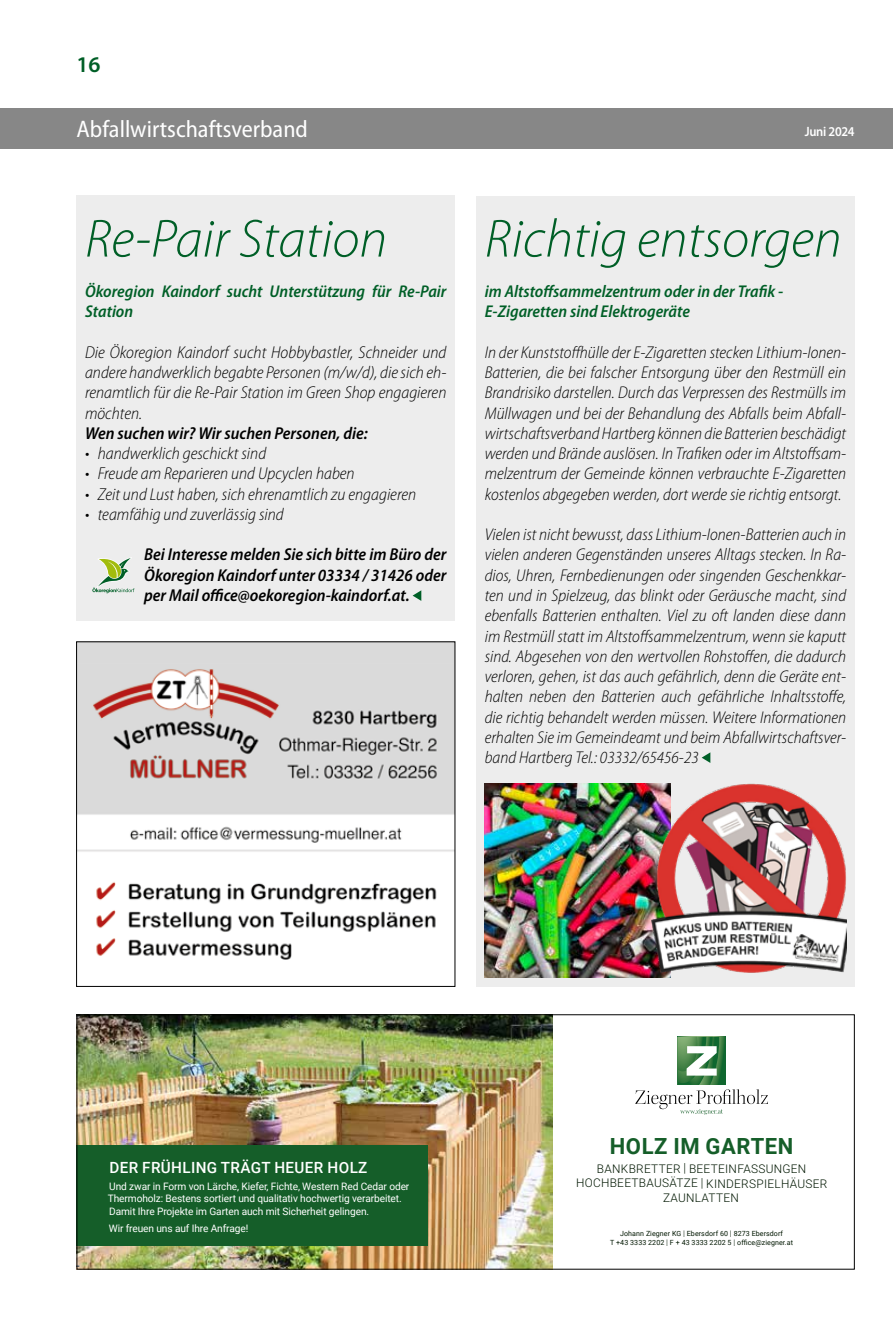
<style>
.page{position:relative;width:893px;height:1327px;background:#fff}
.page>*{position:absolute;margin:0;border:0;box-sizing:border-box;transform-origin:0 0}
.t1{font:italic 300 54px "Myriad Pro";color:#005f27}
.t2{font:semi-condensed 24px "Myriad Pro";color:#fff}
.t3{font:600 22.5px "Myriad Pro";color:#005f27}
.t4{font:700 22.2px "Roboto";letter-spacing:.025em;color:#155e29}
.t5{font:italic 300 semi-condensed 17.25px/20.2px "Myriad Pro";color:#000;text-align:justify}
.t6{font:italic 600 semi-condensed 17.25px/20.2px "Myriad Pro";color:#000;text-align:justify}
.t7{font:italic 300 semi-condensed 17.1px/20.2px "Myriad Pro";color:#000;text-align:justify}
.t8{font:italic 600 semi-condensed 17.1px/20.2px "Myriad Pro";color:#005f27}
.t9{font:500 15.45px "Roboto";letter-spacing:.025em;color:#fff}
.t10{font:600 13.5px "Myriad Pro";letter-spacing:-.02em;color:#fff;scale:.93 1}
.t11{font:300 12px/14.4px "Roboto";letter-spacing:.025em;color:#001701;text-align:center}
.t12{font:10.2px/12.8px "Roboto";letter-spacing:-.01em;color:#fff}
.t13{font:7.05px/9.6px "Roboto";letter-spacing:.01em;color:#001701;text-align:center}
.s1{font-size:12.6px}
.s2{font-weight:300;font-size:9.15px}
</style>
<div class="page">
<div style="left:0;top:108px;width:893px;height:41px;background:#878787"></div>
<svg style="left:635px;top:1037px;width:133px;height:77px"></svg>
<img style="left:79px;top:1016px;width:473px;height:251px">
<div style="left:77px;top:1145px;width:351px;height:100px;background:#155e29"></div>
<div style="left:77px;top:1014px;width:778px;height:255px;border:1px solid #000"></div>
<div style="left:476px;top:196px;width:379px;height:790px;background:#ededed"></div>
<svg style="left:702px;top:752px;width:8px;height:11px"></svg>
<div style="left:77px;top:196px;width:378px;height:425px;background:#ededed"></div>
<svg style="left:413px;top:590px;width:8px;height:11px"></svg>
<svg style="left:92px;top:557px;width:43px;height:36px"></svg>
<img style="left:485px;top:783px;width:185px;height:195px">
<img style="left:652px;top:783px;width:194px;height:189px">
<img style="left:78px;top:643px;width:375px;height:317px">
<div style="left:76px;top:641px;width:379px;height:346px;border:1px solid #000"></div>
<h3 class="t3" style="left:77px;top:50px;width:26px">16</h3>
<h2 class="t2" style="left:77px;top:116px;width:233px">Abfallwirtschaftsverband</h2>
<p class="t10" style="left:805px;top:123px;width:55px">Juni 2024</p>
<h1 class="t1" style="left:85px;top:210px;width:304px">Re-Pair Station</h1>
<p class="t8" style="left:85px;top:282px;width:363px">Ökoregion Kaindorf sucht Unterstützung für Re-Pair<br>Station</p>
<p class="t5" style="left:85px;top:342px;width:363px">Die Ökoregion Kaindorf sucht Hobbybastler, Schneider und andere handwerklich begabte Personen (m/w/d), die sich eh&shy;renamtlich für die Re-Pair Station im Green Shop engagieren möchten.</p>
<p class="t6" style="left:85px;top:423px;width:284px">Wen suchen wir? Wir suchen Personen, die:</p>
<p class="t5" style="left:85px;top:444px;width:183px">• handwerklich geschickt sind</p>
<p class="t5" style="left:85px;top:464px;width:271px">• Freude am Reparieren und Upcyclen haben</p>
<p class="t5" style="left:85px;top:484px;width:333px">• Zeit und Lust haben, sich ehrenamtlich zu engagieren</p>
<p class="t5" style="left:85px;top:504px;width:200px">• teamfähig und zuverlässig sind</p>
<p class="t6" style="left:144px;top:545px;width:304px">Bei Interesse melden Sie sich bitte im Büro der Ökoregion Kaindorf unter 03334 / 31426 oder per Mail office@oekoregion-kaindorf.at.</p>
<h1 class="t1" style="left:485px;top:210px;width:358px">Richtig entsorgen</h1>
<p class="t8" style="left:485px;top:282px;width:300px">im Altstoffsammelzentrum oder in der Trafik -<br>E-Zigaretten sind Elektrogeräte</p>
<p class="t7" style="left:485px;top:342px;width:363px">In der Kunststoffhülle der E-Zigaretten stecken Lithium-Ionen-Batterien, die bei falscher Entsorgung über den Restmüll ein Brandrisiko darstellen. Durch das Verpressen des Restmülls im Müllwagen und bei der Behandlung des Abfalls beim Abfall&shy;wirtschaftsverband Hartberg können die Batterien beschädigt werden und Brände auslösen. In Trafiken oder im Altstoffsam&shy;melzentrum der Gemeinde können verbrauchte E-Zigaretten kostenlos abgegeben werden, dort werde sie richtig entsorgt.</p>
<p class="t7" style="left:485px;top:525px;width:363px">Vielen ist nicht bewusst, dass Lithium-Ionen-Batterien auch in vielen anderen Gegenständen unseres Alltags stecken. In Ra&shy;dios, Uhren, Fernbedienungen oder singenden Geschenkkar&shy;ten und in Spielzeug, das blinkt oder Geräusche macht, sind ebenfalls Batterien enthalten. Viel zu oft landen diese dann im Restmüll statt im Altstoffsammelzentrum, wenn sie kaputt sind. Abgesehen von den wertvollen Rohstoffen, die dadurch verloren, gehen, ist das auch gefährlich, denn die Geräte ent&shy;halten neben den Batterien auch gefährliche Inhaltsstoffe, die richtig behandelt werden müssen. Weitere Informationen erhalten Sie im Gemeindeamt und beim Abfallwirtschaftsver&shy;band Hartberg Tel.: 03332/65456-23</p>
<p class="t9" style="left:109px;top:1156px;width:260px">DER FRÜHLING TRÄGT HEUER HOLZ</p>
<p class="t12" style="left:108px;top:1179px;width:303px">Und zwar in Form von Lärche, Kiefer, Fichte, Western Red Cedar oder<br>Thermoholz: Bestens sortiert und qualitativ hochwertig verarbeitet.<br>Damit Ihre Projekte im Garten auch mit Sicherheit gelingen.</p>
<p class="t12" style="left:109px;top:1221px;width:141px">Wir freuen uns auf Ihre Anfrage!</p>
<p class="t4" style="left:610px;top:1130px;width:185px">HOLZ IM GARTEN</p>
<p class="t11" style="left:576px;top:1161px;width:253px">BANKBRETTER <span class="s1">|</span> BEETEINFASSUNGEN<br>HOCHBEETBAUSÄTZE <span class="s1">|</span> KINDERSPIELHÄUSER<br>ZAUNLATTEN</p>
<p class="t13" style="left:610px;top:1228px;width:184px">Johann Ziegner KG <span class="s2">I</span> Ebersdorf 60 <span class="s2">I</span> 8273 Ebersdorf<br>T +43 3333 2202 <span class="s2">I</span> F + 43 3333 2202 5 <span class="s2">I</span> office@ziegner.at</p>
</div>
